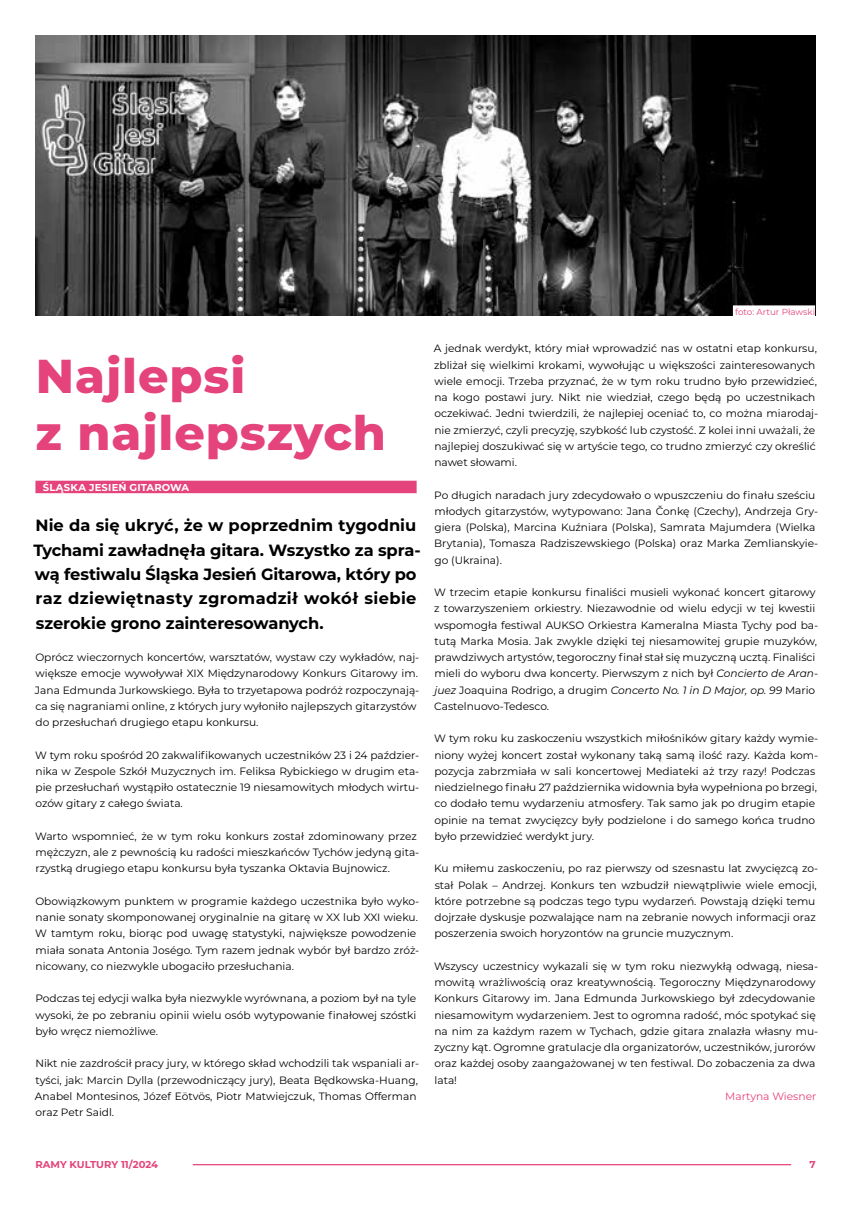
<style>
.page{position:relative;width:851px;height:1205px;background:#fff}
.page>*{position:absolute;margin:0;border:0;box-sizing:border-box;transform-origin:0 0}
.t1{font:800 47.5px/56.9px "Montserrat";letter-spacing:.02em;color:#e4437b}
.t2{font:700 16.25px/24.4px "Montserrat";letter-spacing:-.005em;color:#000}
.t3{font:10.62px/16.2px "Montserrat";color:#000}
.t4{font:10.62px "Montserrat";color:#e4437b}
.t5{font:700 10px "Montserrat";letter-spacing:.02em;color:#fff}
.t6{font:700 10px "Montserrat";color:#e4437b}
.t7{font:8.75px "Montserrat";color:#e4437b}
.s1{font-style:italic}
</style>
<div class="page">
<hr style="left:193px;top:1164px;width:598px;height:1px;background:#e4437b">
<img style="left:35px;top:35px;width:780px;height:280px">
<div style="left:35px;top:481px;width:381px;height:12px;background:#e4437b"></div>
<div style="left:732px;top:305px;width:82px;height:13px;background:#fff"></div>
<h1 class="t1" style="left:35px;top:345px;width:352px">Najlepsi<br>z najlepszych</h1>
<p class="t5" style="left:43px;top:480px;width:148px">ŚLĄSKA JESIEŃ GITAROWA</p>
<h2 class="t2" style="left:34px;top:512px;width:388px">Nie da się ukryć, że w poprzednim tygodniu Tychami zawładnęła gitara. Wszystko za spra&shy;wą festiwalu Śląska Jesień Gitarowa, który po raz dziewiętnasty zgromadził wokół siebie szerokie grono zainteresowanych.</h2>
<p class="t3" style="left:35px;top:649px;width:386px">Oprócz wieczornych koncertów, warsztatów, wystaw czy wykładów, naj&shy;większe emocje wywoływał XIX Międzynarodowy Konkurs Gitarowy im.<br>Jana Edmunda Jurkowskiego. Była to trzyetapowa podróż rozpoczynają&shy;ca się nagraniami online, z których jury wyłoniło najlepszych gitarzystów do przesłuchań drugiego etapu konkursu.</p>
<p class="t3" style="left:35px;top:746px;width:385px;text-align:justify">W tym roku spośród 20 zakwalifikowanych uczestników 23 i 24 paździer&shy;nika w Zespole Szkół Muzycznych im. Feliksa Rybickiego w drugim eta&shy;pie przesłuchań wystąpiło ostatecznie 19 niesamowitych młodych wirtu&shy;ozów gitary z całego świata.</p>
<p class="t3" style="left:35px;top:828px;width:385px">Warto wspomnieć, że w tym roku konkurs został zdominowany przez mężczyzn, ale z pewnością ku radości mieszkańców Tychów jedyną gita&shy;rzystką drugiego etapu konkursu była tyszanka Oktavia Bujnowicz.</p>
<p class="t3" style="left:35px;top:893px;width:385px">Obowiązkowym punktem w programie każdego uczestnika było wyko&shy;nanie sonaty skomponowanej oryginalnie na gitarę w XX lub XXI wieku.<br>W tamtym roku, biorąc pod uwagę statystyki, największe powodzenie miała sonata Antonia Joségo. Tym razem jednak wybór był bardzo zróż&shy;nicowany, co niezwykle ubogaciło przesłuchania.</p>
<p class="t3" style="left:35px;top:990px;width:382px;text-align:justify">Podczas tej edycji walka była niezwykle wyrównana, a poziom był na tyle wysoki, że po zebraniu opinii wielu osób wytypowanie finałowej szóstki było wręcz niemożliwe.</p>
<p class="t3" style="left:35px;top:1055px;width:386px">Nikt nie zazdrościł pracy jury, w którego skład wchodzili tak wspaniali ar&shy;tyści, jak: Marcin Dylla (przewodniczący jury), Beata Będkowska-Huang, Anabel Montesinos, Józef Eötvös, Piotr Matwiejczuk, Thomas Offerman oraz Petr Saidl.</p>
<p class="t7" style="left:735px;top:306px;width:81px">foto: Artur Pławski</p>
<p class="t3" style="left:434px;top:340px;width:386px">A jednak werdykt, który miał wprowadzić nas w ostatni etap konkursu, zbliżał się wielkimi krokami, wywołując u większości zainteresowanych wiele emocji. Trzeba przyznać, że w tym roku trudno było przewidzieć, na kogo postawi jury. Nikt nie wiedział, czego będą po uczestnikach oczekiwać. Jedni twierdzili, że najlepiej oceniać to, co można miarodaj&shy;nie zmierzyć, czyli precyzję, szybkość lub czystość. Z kolei inni uważali, że najlepiej doszukiwać się w artyście tego, co trudno zmierzyć czy określić nawet słowami.</p>
<p class="t3" style="left:434px;top:486px;width:385px">Po długich naradach jury zdecydowało o wpuszczeniu do finału sześciu młodych gitarzystów, wytypowano: Jana Čonkę (Czechy), Andrzeja Gry&shy;giera (Polska), Marcina Kuźniara (Polska), Samrata Majumdera (Wielka Brytania), Tomasza Radziszewskiego (Polska) oraz Marka Zemlianskyie&shy;go (Ukraina).</p>
<p class="t3" style="left:434px;top:584px;width:385px">W trzecim etapie konkursu finaliści musieli wykonać koncert gitarowy z towarzyszeniem orkiestry. Niezawodnie od wielu edycji w tej kwestii wspomogła festiwal AUKSO Orkiestra Kameralna Miasta Tychy pod ba&shy;tutą Marka Mosia. Jak zwykle dzięki tej niesamowitej grupie muzyków, prawdziwych artystów, tegoroczny finał stał się muzyczną ucztą. Finaliści mieli do wyboru dwa koncerty. Pierwszym z nich był <span class="s1">Concierto de Aran&shy;juez</span> Joaquina Rodrigo, a drugim <span class="s1">Concerto No. 1 in D Major, op. 99</span> Mario Castelnuovo-Tedesco.</p>
<p class="t3" style="left:434px;top:730px;width:385px">W tym roku ku zaskoczeniu wszystkich miłośników gitary każdy wymie&shy;niony wyżej koncert został wykonany taką samą ilość razy. Każda kom&shy;pozycja zabrzmiała w sali koncertowej Mediateki aż trzy razy! Podczas niedzielnego finału 27 października widownia była wypełniona po brzegi, co dodało temu wydarzeniu atmosfery. Tak samo jak po drugim etapie opinie na temat zwycięzcy były podzielone i do samego końca trudno było przewidzieć werdykt jury.</p>
<p class="t3" style="left:434px;top:860px;width:385px">Ku miłemu zaskoczeniu, po raz pierwszy od szesnastu lat zwycięzcą zo&shy;stał Polak – Andrzej. Konkurs ten wzbudził niewątpliwie wiele emocji, które potrzebne są podczas tego typu wydarzeń. Powstają dzięki temu dojrzałe dyskusje pozwalające nam na zebranie nowych informacji oraz poszerzenia swoich horyzontów na gruncie muzycznym.</p>
<p class="t3" style="left:434px;top:957px;width:385px">Wszyscy uczestnicy wykazali się w tym roku niezwykłą odwagą, niesa&shy;mowitą wrażliwością oraz kreatywnością. Tegoroczny Międzynarodowy Konkurs Gitarowy im. Jana Edmunda Jurkowskiego był zdecydowanie niesamowitym wydarzeniem. Jest to ogromna radość, móc spotykać się na nim za każdym razem w Tychach, gdzie gitara znalazła własny mu&shy;zyczny kąt. Ogromne gratulacje dla organizatorów, uczestników, jurorów oraz każdej osoby zaangażowanej w ten festiwal. Do zobaczenia za dwa lata!</p>
<p class="t4" style="left:725px;top:1089px;width:93px">Martyna Wiesner</p>
<p class="t6" style="left:35px;top:1157px;width:124px">RAMY KULTURY 11/2024</p>
<p class="t6" style="left:809px;top:1157px;width:8px">7</p>
</div>
